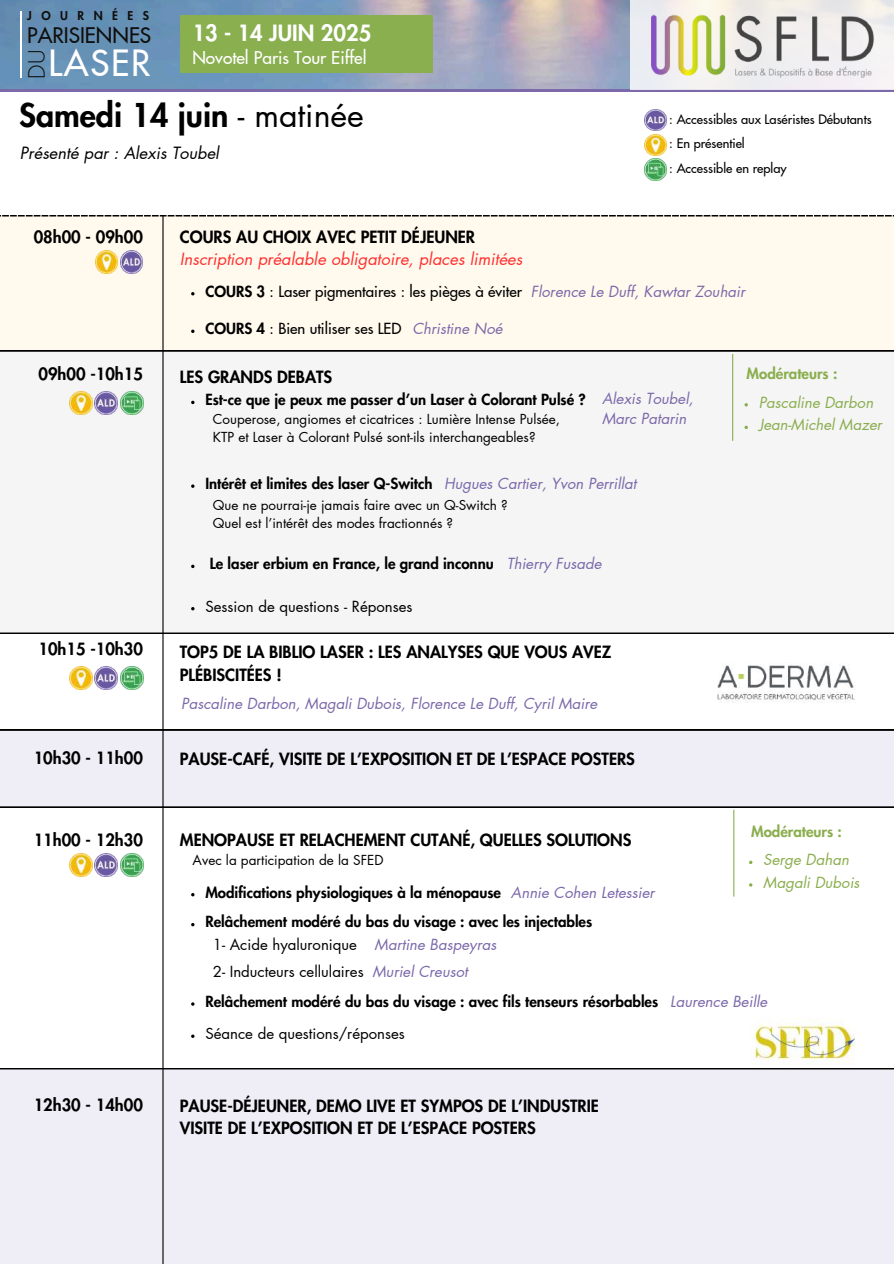
<style>
.page{position:relative;width:894px;height:1264px;background:#fff}
.page>*{position:absolute;margin:0;border:0;box-sizing:border-box;transform-origin:0 0}
.t1{font:500 35.4px "Futura LT Pro";letter-spacing:.05em;color:#fff}
.t2{font:800 32.1px "Futura LT Pro";color:#000}
.t3{font:300 22.05px "Futura LT Pro";color:#100f0d}
.t4{font:800 21.9px "Futura LT Pro";color:#fff}
.t5{font:500 21px "Futura LT Pro";color:#100f0d}
.t6{font:500 17.25px "Futura LT Pro";color:#fff}
.t7{font:800 16.5px/22.5px "Futura LT Pro";color:#000}
.t8{font:italic 16.5px "Futura LT Pro";color:#ff3131}
.t9{font:italic 16.5px "Futura LT Pro";color:#000}
.t10{font:800 15px "Futura LT Pro";color:#000}
.t11{font:italic 15px/20.2px "Futura LT Pro";color:#7b69aa}
.t12{font:15px/27.5px "Futura LT Pro";color:#000}
.t13{font:500 15px "Futura LT Pro";color:#000}
.t14{font:italic 15px/22.5px "Futura LT Pro";color:#8aae4e}
.t15{font:800 15px "Futura LT Pro";color:#8aae4e}
.t16{font:13.5px/18px "Futura LT Pro";color:#000}
.t17{font:500 12.75px/24.6px "Futura LT Pro";color:#000}
.t18{font:800 11.85px "Futura LT Pro";letter-spacing:.8em;color:#100f0d}
.s1{font-weight:400}
.s2{font-weight:800}
</style>
<div class="page">
<img style="left:70px;top:853px;width:22px;height:23px">
<img style="left:95px;top:853px;width:22px;height:23px">
<img style="left:120px;top:853px;width:23px;height:23px">
<div style="left:0;top:1068px;width:893px;height:195px;background:#efedf5"></div>
<div style="left:0;top:86px;width:893px;height:6px;background:#7b69aa"></div>
<img style="left:0;top:0;width:630px;height:89px">
<hr style="left:20px;top:11px;width:2px;height:66px;background:#fff">
<div style="left:180px;top:15px;width:252px;height:58px;background:#89af4f"></div>
<div style="left:630px;top:0;width:263px;height:89px;background:linear-gradient(to right,#f0efee,#f2eded)"></div>
<img style="left:651px;top:13px;width:223px;height:64px">
<img style="left:644px;top:134px;width:22px;height:21px">
<img style="left:644px;top:110px;width:22px;height:21px">
<img style="left:644px;top:159px;width:22px;height:21px">
<div style="left:0;top:215px;width:893px;height:135px;background:#fffaed"></div>
<div style="left:0;top:350px;width:893px;height:283px;background:#f5f5f5"></div>
<img style="left:70px;top:392px;width:22px;height:22px">
<img style="left:95px;top:392px;width:22px;height:22px">
<img style="left:120px;top:392px;width:23px;height:22px">
<div style="left:0;top:729px;width:893px;height:78px;background:#efedf5"></div>
<hr style="left:162px;top:215px;width:1px;height:1048px;background:#000">
<svg style="left:191px;top:329px;width:3px;height:4px"></svg>
<img style="left:752px;top:1017px;width:102px;height:48px">
<svg style="left:191px;top:564px;width:3px;height:4px"></svg>
<svg style="left:191px;top:484px;width:3px;height:4px"></svg>
<img style="left:70px;top:666px;width:22px;height:23px">
<img style="left:95px;top:666px;width:22px;height:23px">
<img style="left:120px;top:666px;width:23px;height:23px">
<img style="left:95px;top:251px;width:23px;height:22px">
<img style="left:120px;top:251px;width:23px;height:22px">
<img style="left:717px;top:662px;width:139px;height:41px">
<hr style="left:732px;top:354px;width:1px;height:87px;background:#89af4f">
<hr style="left:733px;top:809px;width:1px;height:87px;background:#89af4f">
<p class="t18" style="left:27px;top:11px;width:123px">JOURNÉES</p>
<p class="t5" style="left:27px;top:26px;width:125px">PARISIENNES</p>
<h3 class="t3" style="left:27px;top:79px;width:30px;rotate:-90deg">DU</h3>
<h1 class="t1" style="left:48px;top:47px;width:103px">LASER</h1>
<h3 class="t4" style="left:192px;top:23px;width:180px">13 - 14 JUIN 2025</h3>
<p class="t6" style="left:192px;top:49px;width:176px">Novotel Paris Tour Eiffel</p>
<h2 class="t2" style="left:19px;top:101px;width:346px">Samedi 14 juin <span class="s1">- matinée</span></h2>
<p class="t9" style="left:20px;top:145px;width:200px">Présenté par : Alexis Toubel</p>
<p class="t17" style="left:669px;top:107px;width:204px">: Accessibles aux Laséristes Débutants</p>
<p class="t17" style="left:669px;top:132px;width:119px">: En présentiel<br>: Accessible en replay</p>
<p class="t7" style="left:34px;top:226px;width:111px">08h00 - 09h00</p>
<p class="t7" style="left:180px;top:226px;width:297px">COURS AU CHOIX AVEC PETIT DÉJEUNER</p>
<p class="t13" style="left:205px;top:284px;width:318px"><span class="s2">COURS 3</span> : Laser pigmentaires : les pièges à éviter</p>
<p class="t13" style="left:205px;top:322px;width:197px"><span class="s2">COURS 4</span> : Bien utiliser ses LED</p>
<p class="t8" style="left:180px;top:251px;width:344px">Inscription préalable obligatoire, places limitées</p>
<p class="t11" style="left:412px;top:319px;width:92px">Christine Noé</p>
<p class="t11" style="left:531px;top:281px;width:216px">Florence Le Duff, Kawtar Zouhair</p>
<p class="t7" style="left:39px;top:363px;width:106px">09h00 -10h15</p>
<p class="t7" style="left:180px;top:367px;width:154px">LES GRANDS DEBATS</p>
<p class="t15" style="left:746px;top:367px;width:92px">Modérateurs :</p>
<p class="t10" style="left:205px;top:393px;width:382px">Est-ce que je peux me passer d’un Laser à Colorant Pulsé ?</p>
<p class="t16" style="left:213px;top:410px;width:348px">Couperose, angiomes et cicatrices : Lumière Intense Pulsée,<br>KTP et Laser à Colorant Pulsé sont-ils interchangeables?</p>
<p class="t11" style="left:602px;top:389px;width:93px">Alexis Toubel,<br>Marc Patarin</p>
<p class="t10" style="left:205px;top:476px;width:228px">Intérêt et limites des laser Q-Switch</p>
<p class="t16" style="left:213px;top:497px;width:296px">Que ne pourrai-je jamais faire avec un Q-Switch ?<br>Quel est l’intérêt des modes fractionnés ?</p>
<p class="t11" style="left:444px;top:474px;width:194px">Hugues Cartier, Yvon Perrillat</p>
<p class="t10" style="left:210px;top:557px;width:285px">Le laser erbium en France, le grand inconnu</p>
<p class="t12" style="left:205px;top:593px;width:209px">Session de questions - Réponses</p>
<p class="t11" style="left:506px;top:554px;width:96px">Thierry Fusade</p>
<p class="t7" style="left:39px;top:638px;width:106px">10h15 -10h30</p>
<p class="t7" style="left:180px;top:641px;width:433px">TOP5 DE LA BIBLIO LASER : LES ANALYSES QUE VOUS AVEZ<br>PLÉBISCITÉES !</p>
<p class="t7" style="left:34px;top:747px;width:111px">10h30 - 11h00</p>
<p class="t7" style="left:34px;top:828px;width:111px">11h00 - 12h30</p>
<p class="t11" style="left:181px;top:694px;width:417px">Pascaline Darbon, Magali Dubois, Florence Le Duff, Cyril Maire</p>
<p class="t7" style="left:180px;top:748px;width:456px">PAUSE-CAFÉ, VISITE DE L’EXPOSITION ET DE L’ESPACE POSTERS</p>
<p class="t7" style="left:180px;top:828px;width:453px">MENOPAUSE ET RELACHEMENT CUTANÉ, QUELLES SOLUTIONS</p>
<p class="t16" style="left:192px;top:851px;width:192px">Avec la participation de la SFED</p>
<p class="t10" style="left:205px;top:885px;width:297px">Modifications physiologiques à la ménopause</p>
<p class="t11" style="left:511px;top:882px;width:145px">Annie Cohen Letessier</p>
<p class="t10" style="left:205px;top:915px;width:388px">Relâchement modéré du bas du visage : avec les injectables</p>
<p class="t12" style="left:213px;top:930px;width:152px">1- Acide hyaluronique<br>2- Inducteurs cellulaires</p>
<p class="t11" style="left:372px;top:930px;width:125px;line-height:27.5px">Martine Baspeyras<br>Muriel Creusot</p>
<p class="t14" style="left:758px;top:391px;width:125px">Pascaline Darbon<br>Jean-Michel Mazer</p>
<p class="t15" style="left:751px;top:824px;width:92px">Modérateurs :</p>
<p class="t14" style="left:763px;top:849px;width:98px">Serge Dahan<br>Magali Dubois</p>
<p class="t7" style="left:34px;top:1093px;width:111px">12h30 - 14h00</p>
<p class="t10" style="left:205px;top:994px;width:454px">Relâchement modéré du bas du visage : avec fils tenseurs résorbables</p>
<p class="t12" style="left:205px;top:1020px;width:201px">Séance de questions/réponses</p>
<p class="t11" style="left:670px;top:991px;width:99px">Laurence Beille</p>
<p class="t7" style="left:180px;top:1094px;width:420px">PAUSE-DÉJEUNER, DEMO LIVE ET SYMPOS DE L’INDUSTRIE<br>VISITE DE L’EXPOSITION ET DE L’ESPACE POSTERS</p>
</div>
